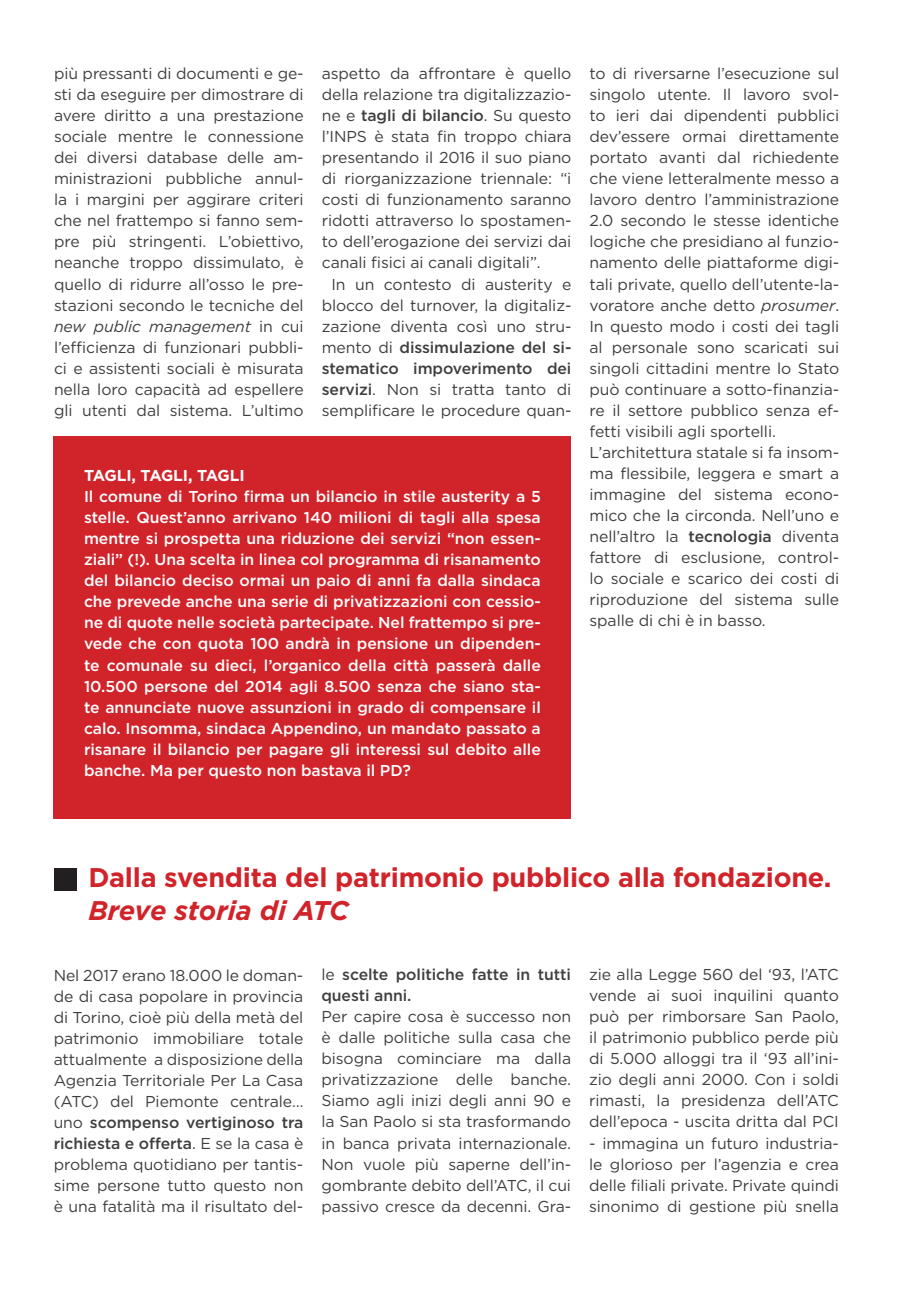
<style>
.page{position:relative;width:906px;height:1289px;background:#fff}
.page>*{position:absolute;margin:0;border:0;box-sizing:border-box;transform-origin:0 0}
.t1{font:700 27px "Gotham";letter-spacing:-.01em;color:#d1232a}
.t2{font:italic 700 27px "Gotham";letter-spacing:-.005em;color:#d1232a}
.t3{font:15.75px/21px "Gotham";letter-spacing:-.005em;color:#3e3e3f;text-align:justify}
.t4{font:500 15.75px/21px "Gotham";letter-spacing:-.005em;color:#fff;text-align:justify}
.t5{font:500 15.75px/21px "Gotham";letter-spacing:-.005em;color:#3e3e3f}
.t6{font:700 15.75px "Gotham";letter-spacing:-.03em;color:#fff}
.s1{font-style:italic}
.s2{font-weight:500}
.s3{font-weight:400}
</style>
<div class="page">
<div style="left:54px;top:436px;width:517px;height:383px;background:#d1232a"></div>
<div style="left:54px;top:867px;width:23px;height:23px;background:#231f20"></div>
<p class="t3" style="left:54px;top:63px;width:251px">più pressanti di documenti e ge&shy;sti da eseguire per dimostrare di avere diritto a una prestazione sociale mentre le connessione dei diversi database delle am&shy;ministrazioni pubbliche annul&shy;la i margini per aggirare criteri che nel frattempo si fanno sem&shy;pre più stringenti. L’obiettivo, neanche troppo dissimulato, è quello di ridurre all’osso le pre&shy;stazioni secondo le tecniche del <span class="s1">new public management</span> in cui l’efficienza di funzionari pubbli&shy;ci e assistenti sociali è misurata nella loro capacità ad espellere gli utenti dal sistema. L’ultimo</p>
<p class="t3" style="left:322px;top:63px;width:251px">aspetto da affrontare è quello della relazione tra digitalizzazio&shy;ne e <span class="s2">tagli di bilancio</span>. Su questo l’INPS è stata fin troppo chiara presentando il 2016 il suo piano di riorganizzazione triennale: “i costi di funzionamento saranno ridotti attraverso lo spostamen&shy;to dell’erogazione dei servizi dai canali fisici ai canali digitali”.</p>
<p class="t3" style="left:322px;top:273px;width:251px;text-indent:10px">In un contesto di austerity e blocco del turnover, la digitaliz&shy;zazione diventa così uno stru&shy;mento di <span class="s2">dissimulazione del si&shy;stematico impoverimento dei servizi</span>. Non si tratta tanto di semplificare le procedure quan-</p>
<p class="t6" style="left:84px;top:465px;width:162px">TAGLI, TAGLI, TAGLI</p>
<p class="t4" style="left:84px;top:486px;width:458px">Il comune di Torino firma un bilancio in stile austerity a 5 stelle. Quest’anno arrivano 140 milioni di tagli alla spesa mentre si prospetta una riduzione dei servizi “non essen&shy;ziali” (!). Una scelta in linea col programma di risanamento del bilancio deciso ormai un paio di anni fa dalla sindaca che prevede anche una serie di privatizzazioni con cessio&shy;ne di quote nelle società partecipate. Nel frattempo si pre&shy;vede che con quota 100 andrà in pensione un dipenden&shy;te comunale su dieci, l’organico della città passerà dalle 10.500 persone del 2014 agli 8.500 senza che siano sta&shy;te annunciate nuove assunzioni in grado di compensare il calo. Insomma, sindaca Appendino, un mandato passato a risanare il bilancio per pagare gli interessi sul debito alle banche. Ma per questo non bastava il PD?</p>
<p class="t3" style="left:589px;top:63px;width:251px">to di riversarne l’esecuzione sul singolo utente. Il lavoro svol&shy;to ieri dai dipendenti pubblici dev’essere ormai direttamente portato avanti dal richiedente che viene letteralmente messo a lavoro dentro l’amministrazione 2.0 secondo le stesse identiche logiche che presidiano al funzio&shy;namento delle piattaforme digi&shy;tali private, quello dell’utente-la&shy;voratore anche detto <span class="s1">prosumer</span>.<br>In questo modo i costi dei tagli al personale sono scaricati sui singoli cittadini mentre lo Stato può continuare a sotto-finanzia&shy;re il settore pubblico senza ef&shy;fetti visibili agli sportelli.</p>
<p class="t3" style="left:589px;top:441px;width:251px">L’architettura statale si fa insom&shy;ma flessibile, leggera e smart a immagine del sistema econo&shy;mico che la circonda. Nell’uno e nell’altro la <span class="s2">tecnologia</span> diventa fattore di esclusione, control&shy;lo sociale e scarico dei costi di riproduzione del sistema sulle spalle di chi è in basso.</p>
<p class="t1" style="left:88px;top:859px;width:745px">Dalla svendita del patrimonio pubblico alla fondazione.</p>
<p class="t2" style="left:88px;top:892px;width:262px">Breve storia di ATC</p>
<p class="t3" style="left:54px;top:964px;width:251px">Nel 2017 erano 18.000 le doman&shy;de di casa popolare in provincia di Torino, cioè più della metà del patrimonio immobiliare totale attualmente a disposizione della Agenzia Territoriale Per La Casa (ATC) del Piemonte centrale… uno <span class="s2">scompenso vertiginoso tra richiesta e offerta</span>. E se la casa è problema quotidiano per tantis&shy;sime persone tutto questo non è una fatalità ma il risultato del-</p>
<p class="t5" style="left:321px;top:964px;width:251px"><span class="s3">le</span> scelte politiche fatte in tutti questi anni.</p>
<p class="t3" style="left:321px;top:1006px;width:251px">Per capire cosa è successo non è dalle politiche sulla casa che bisogna cominciare ma dalla privatizzazione delle banche.<br>Siamo agli inizi degli anni 90 e la San Paolo si sta trasformando in banca privata internazionale.<br>Non vuole più saperne dell’in&shy;gombrante debito dell’ATC, il cui passivo cresce da decenni. Gra-</p>
<p class="t3" style="left:589px;top:964px;width:251px">zie alla Legge 560 del ‘93, l’ATC vende ai suoi inquilini quanto può per rimborsare San Paolo, il patrimonio pubblico perde più di 5.000 alloggi tra il ‘93 all’ini&shy;zio degli anni 2000. Con i soldi rimasti, la presidenza dell’ATC dell’epoca - uscita dritta dal PCI</p>
<p class="t3" style="left:589px;top:1132px;width:251px">- immagina un futuro industria&shy;le glorioso per l’agenzia e crea delle filiali private. Private quindi sinonimo di gestione più snella</p>
</div>
